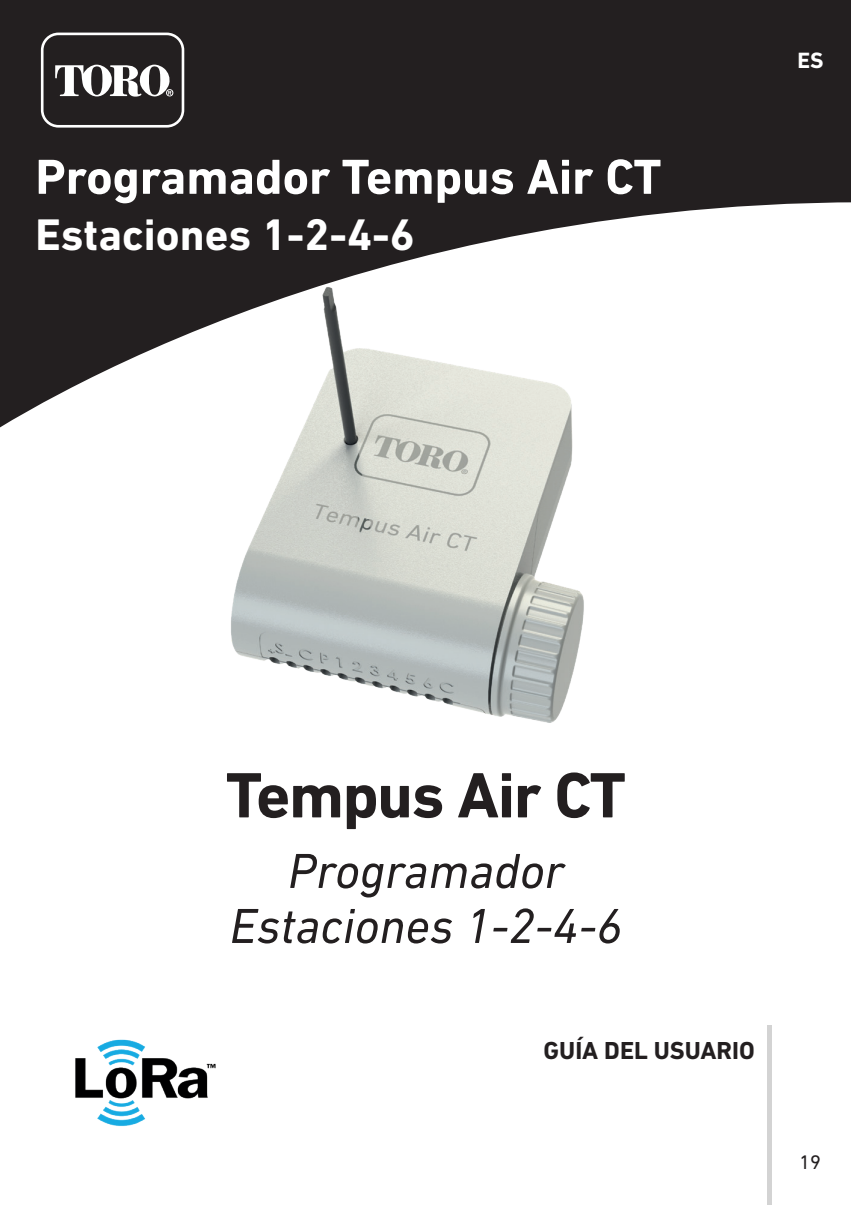
<style>
.page{position:relative;width:851px;height:1205px;background:#fff}
.page>*{position:absolute;margin:0;border:0;box-sizing:border-box;transform-origin:0 0}
.t1{font:700 65px "DIN Next LT Pro";letter-spacing:-.02em;color:#231f20}
.t2{font:italic 50px/55px "DIN Next LT Pro";color:#231f20;text-align:center}
.t3{font:700 50px "DIN Next LT Pro";color:#fff}
.t4{font:700 45px "DIN Next LT Pro";color:#fff}
.t5{font:700 25px "DIN Next LT Pro";color:#231f20}
.t6{font:700 22.5px "DIN Next LT Pro";color:#fff}
.t7{font:20px "DIN Next LT Pro";color:#231f20}
</style>
<div class="page">
<hr style="left:767px;top:1025px;width:4px;height:180px;background:#d3d3d3">
<svg style="left:0;top:0;width:850px;height:428px;fill:#231f20"></svg>
<div style="left:788px;top:0;width:49px;height:99px;background:#231f20"></div>
<svg style="left:41px;top:33px;width:143px;height:95px"></svg>
<img style="left:113px;top:255px;width:635px;height:468px">
<img style="left:75px;top:1039px;width:141px;height:88px">
<p class="t3" style="left:35px;top:148px;width:627px">Programador Tempus Air CT</p>
<p class="t4" style="left:35px;top:208px;width:381px">Estaciones 1-2-4-6</p>
<p class="t6" style="left:797px;top:47px;width:28px">ES</p>
<h1 class="t1" style="left:226px;top:757px;width:401px">Tempus Air CT</h1>
<p class="t2" style="left:230px;top:843px;width:394px">Programador<br>Estaciones 1-2-4-6</p>
<p class="t5" style="left:543px;top:1035px;width:213px">GUÍA DEL USUARIO</p>
<p class="t7" style="left:799px;top:1151px;width:23px">19</p>
</div>
